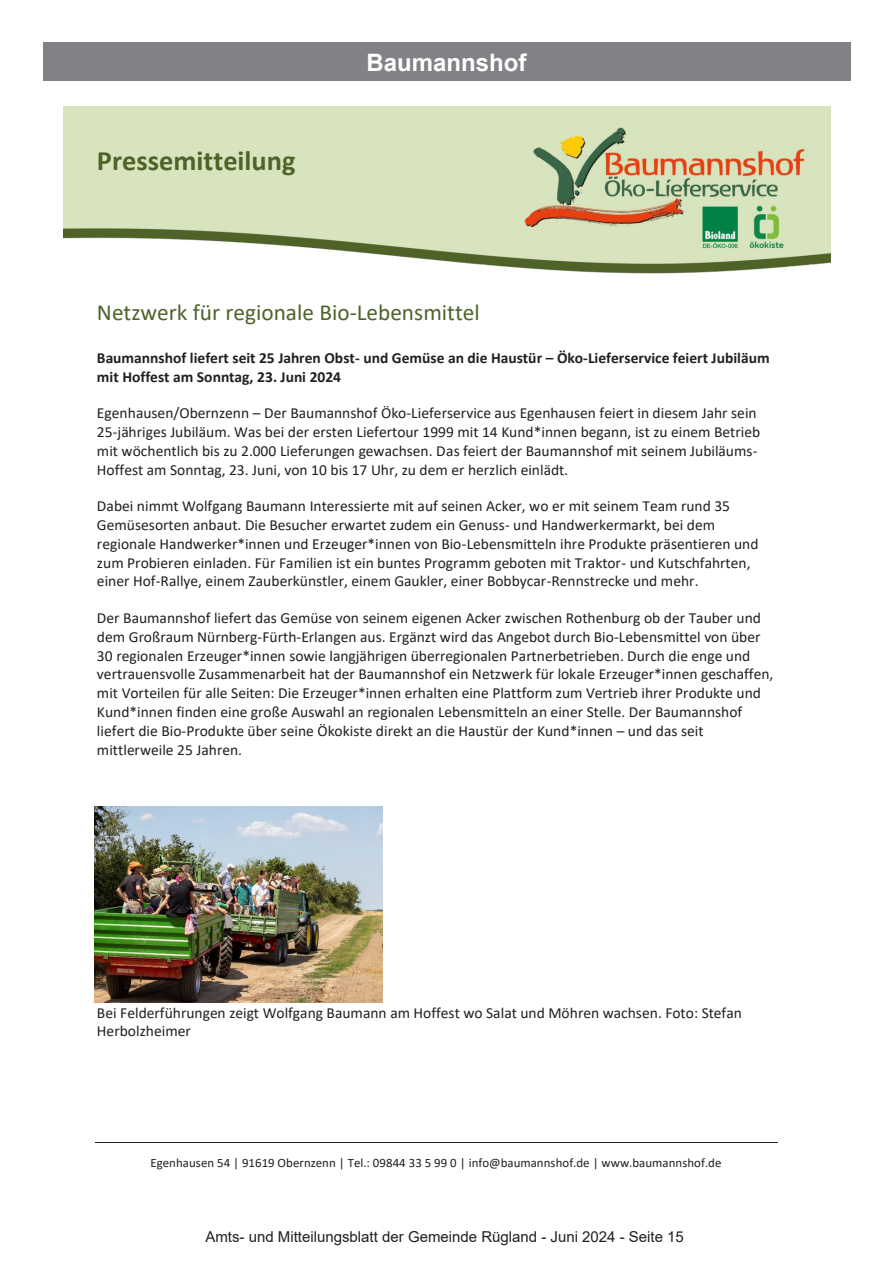
<style>
.page{position:relative;width:893px;height:1263px;background:#fff}
.page>*{position:absolute;margin:0;border:0;box-sizing:border-box;transform-origin:0 0}
.t1{font:700 28.2px "Calibri";color:#4f6228}
.t2{font:700 24px "Arial";color:#fff}
.t3{font:23.1px "Calibri";color:#4f6228}
.t4{font:15.45px/18.8px "Calibri";color:#231f20}
.t5{font:700 15.45px/18.9px "Calibri";color:#231f20}
.t6{font:15px "Arial";color:#231f20}
.t7{font:12.75px "Calibri";color:#231f20}
</style>
<div class="page">
<div style="left:43px;top:43px;width:807px;height:38px;background:#808285"></div>
<img style="left:64px;top:106px;width:766px;height:168px">
<hr style="left:95px;top:1142px;width:682px;height:1px;background:#231f20">
<img style="left:95px;top:807px;width:287px;height:195px">
<p class="t1" style="left:97px;top:140px;width:200px">Pressemitteilung</p>
<p class="t2" style="left:366px;top:45px;width:162px">Baumannshof</p>
<p class="t3" style="left:97px;top:296px;width:384px">Netzwerk für regionale Bio-Lebensmittel</p>
<p class="t5" style="left:97px;top:348px;width:674px">Baumannshof liefert seit 25 Jahren Obst- und Gemüse an die Haustür – Öko-Lieferservice feiert Jubiläum mit Hoffest am Sonntag, 23. Juni 2024</p>
<p class="t4" style="left:97px;top:403px;width:665px">Egenhausen/Obernzenn – Der Baumannshof Öko-Lieferservice aus Egenhausen feiert in diesem Jahr sein 25-jähriges Jubiläum. Was bei der ersten Liefertour 1999 mit 14 Kund*innen begann, ist zu einem Betrieb mit wöchentlich bis zu 2.000 Lieferungen gewachsen. Das feiert der Baumannshof mit seinem Jubiläums-Hoffest am Sonntag, 23. Juni, von 10 bis 17 Uhr, zu dem er herzlich einlädt.</p>
<p class="t4" style="left:97px;top:496px;width:663px">Dabei nimmt Wolfgang Baumann Interessierte mit auf seinen Acker, wo er mit seinem Team rund 35<br>Gemüsesorten anbaut. Die Besucher erwartet zudem ein Genuss- und Handwerkermarkt, bei dem regionale Handwerker*innen und Erzeuger*innen von Bio-Lebensmitteln ihre Produkte präsentieren und zum Probieren einladen. Für Familien ist ein buntes Programm geboten mit Traktor- und Kutschfahrten, einer Hof-Rallye, einem Zauberkünstler, einem Gaukler, einer Bobbycar-Rennstrecke und mehr.</p>
<p class="t4" style="left:97px;top:608px;width:678px">Der Baumannshof liefert das Gemüse von seinem eigenen Acker zwischen Rothenburg ob der Tauber und dem Großraum Nürnberg-Fürth-Erlangen aus. Ergänzt wird das Angebot durch Bio-Lebensmittel von über 30 regionalen Erzeuger*innen sowie langjährigen überregionalen Partnerbetrieben. Durch die enge und vertrauensvolle Zusammenarbeit hat der Baumannshof ein Netzwerk für lokale Erzeuger*innen geschaffen, mit Vorteilen für alle Seiten: Die Erzeuger*innen erhalten eine Plattform zum Vertrieb ihrer Produkte und Kund*innen finden eine große Auswahl an regionalen Lebensmitteln an einer Stelle. Der Baumannshof liefert die Bio-Produkte über seine Ökokiste direkt an die Haustür der Kund*innen – und das seit mittlerweile 25 Jahren.</p>
<p class="t4" style="left:97px;top:1003px;width:646px">Bei Felderführungen zeigt Wolfgang Baumann am Hoffest wo Salat und Möhren wachsen. Foto: Stefan<br>Herbolzheimer</p>
<p class="t7" style="left:151px;top:1154px;width:572px">Egenhausen 54 | 91619 Obernzenn | Tel.: 09844 33 5 99 0 | info@baumannshof.de | www.baumannshof.de</p>
<p class="t6" style="left:205px;top:1226px;width:480px">Amts- und Mitteilungsblatt der Gemeinde Rügland - Juni 2024 - Seite 15</p>
</div>
